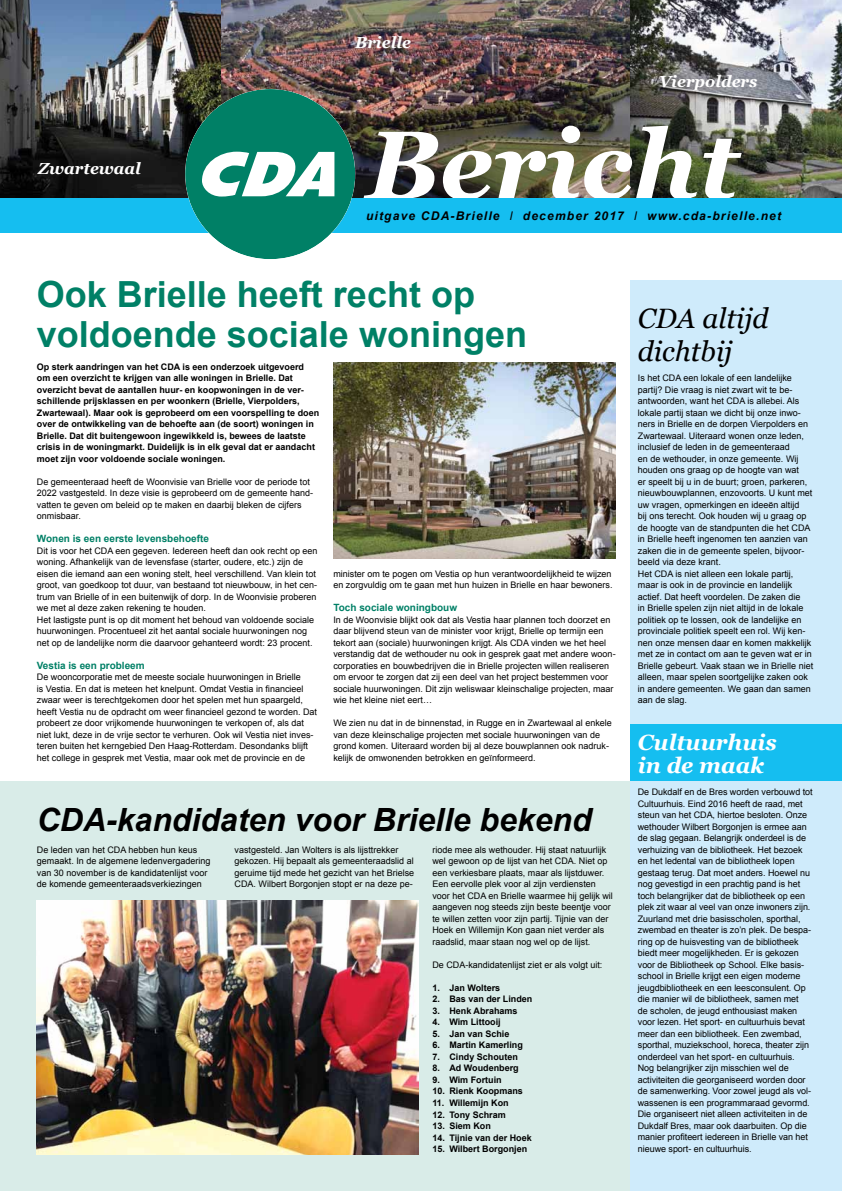
<style>
.page{position:relative;width:842px;height:1191px;background:#fff}
.page>*{position:absolute;margin:0;border:0;box-sizing:border-box;transform-origin:0 0}
.t1{font:italic 700 97px "Georgia";color:#fff}
.t2{font:700 36px/40px "Arial";color:#008066}
.t3{font:italic 700 32px "Arial";color:#000}
.t4{font:italic 28px/33.6px "Georgia";color:#000}
.t5{font:italic 700 22px/23px "Georgia";color:#fff}
.t6{font:italic 700 16px "Georgia";color:#fff}
.t7{font:italic 700 12px "Arial";letter-spacing:.1em;color:#000}
.t8{font:700 10px "Arial";color:#008066}
.t9{font:9px/11.5px "Arial";color:#000}
.t10{font:700 9px/11.5px "Arial";color:#000}
.s1{font-weight:400}
</style>
<div class="page">
<div style="left:0;top:781px;width:630px;height:410px;background:#d9ece8"></div>
<img style="left:0;top:0;width:842px;height:198px">
<div style="left:630px;top:281px;width:212px;height:910px;background:#cfebfb"></div>
<img style="left:37px;top:900px;width:381px;height:254px">
<img style="left:333px;top:363px;width:283px;height:195px">
<div style="left:0;top:198px;width:842px;height:34px;background:#15bef0"></div>
<div style="left:630px;top:724px;width:212px;height:57px;background:#15bef0"></div>
<svg style="left:185px;top:89px;width:170px;height:170px"></svg>
<h3 class="t6" style="left:38px;top:158px;width:104px">Zwartewaal</h3>
<h3 class="t6" style="left:355px;top:32px;width:57px">Brielle</h3>
<h3 class="t6" style="left:659px;top:71px;width:100px">Vierpolders</h3>
<h1 class="t1" style="left:366px;top:102px;width:374px">Bericht</h1>
<h3 class="t7" style="left:366px;top:208px;width:417px">uitgave CDA-Brielle <span class="s1">l</span> december 2017 <span class="s1">l</span> www.cda-brielle.net</h3>
<h2 class="t2" style="left:37px;top:275px;width:492px">Ook Brielle heeft recht op voldoende sociale woningen</h2>
<p class="t10" style="left:37px;top:361px;width:284px">Op sterk aandringen van het CDA is een onderzoek uitgevoerd om een overzicht te krijgen van alle woningen in Brielle. Dat overzicht bevat de aantallen huur- en koopwoningen in de ver&shy;schillende prijsklassen en per woonkern (Brielle, Vierpolders, Zwartewaal). Maar ook is geprobeerd om een voorspelling te doen over de ontwikkeling van de behoefte aan (de soort) woningen in Brielle. Dat dit buitengewoon ingewikkeld is, bewees de laatste crisis in de woningmarkt. Duidelijk is in elk geval dat er aandacht moet zijn voor voldoende sociale woningen.</p>
<p class="t9" style="left:37px;top:476px;width:278px">De gemeenteraad heeft de Woonvisie van Brielle voor de periode tot 2022 vastgesteld. In deze visie is geprobeerd om de gemeente hand&shy;vatten te geven om beleid op te maken en daarbij bleken de cijfers onmisbaar.</p>
<p class="t8" style="left:37px;top:532px;width:174px">Wonen is een eerste levensbehoefte</p>
<p class="t9" style="left:37px;top:545px;width:282px">Dit is voor het CDA een gegeven. Iedereen heeft dan ook recht op een woning. Afhankelijk van de levensfase (starter, oudere, etc.) zijn de eisen die iemand aan een woning stelt, heel verschillend. Van klein tot groot, van goedkoop tot duur, van bestaand tot nieuwbouw, in het cen&shy;trum van Brielle of in een buitenwijk of dorp. In de Woonvisie proberen we met al deze zaken rekening te houden.<br>Het lastigste punt is op dit moment het behoud van voldoende sociale huurwoningen. Procentueel zit het aantal sociale huurwoningen nog net op de landelijke norm die daarvoor gehanteerd wordt: 23 procent.</p>
<p class="t8" style="left:37px;top:658px;width:109px">Vestia is een probleem</p>
<p class="t9" style="left:37px;top:671px;width:282px">De wooncorporatie met de meeste sociale huurwoningen in Brielle<br>is Vestia. En dat is meteen het knelpunt. Omdat Vestia in financieel zwaar weer is terechtgekomen door het spelen met hun spaargeld, heeft Vestia nu de opdracht om weer financieel gezond te worden. Dat probeert ze door vrijkomende huurwoningen te verkopen of, als dat niet lukt, deze in de vrije sector te verhuren. Ook wil Vestia niet inves&shy;teren buiten het kerngebied Den Haag-Rotterdam. Desondanks blijft het college in gesprek met Vestia, maar ook met de provincie en de</p>
<p class="t9" style="left:333px;top:568px;width:281px">minister om te pogen om Vestia op hun verantwoordelijkheid te wijzen en zorgvuldig om te gaan met hun huizen in Brielle en haar bewoners.</p>
<p class="t8" style="left:333px;top:601px;width:125px">Toch sociale woningbouw</p>
<p class="t9" style="left:333px;top:614px;width:284px">In de Woonvisie blijkt ook dat als Vestia haar plannen toch doorzet en daar blijvend steun van de minister voor krijgt, Brielle op termijn een tekort aan (sociale) huurwoningen krijgt. Als CDA vinden we het heel verstandig dat de wethouder nu ook in gesprek gaat met andere woon&shy;corporaties en bouwbedrijven die in Brielle projecten willen realiseren om ervoor te zorgen dat zij een deel van het project bestemmen voor sociale huurwoningen. Dit zijn weliswaar kleinschalige projecten, maar wie het kleine niet eert…</p>
<p class="t9" style="left:333px;top:717px;width:280px">We zien nu dat in de binnenstad, in Rugge en in Zwartewaal al enkele van deze kleinschalige projecten met sociale huurwoningen van de grond komen. Uiteraard worden bij al deze bouwplannen ook nadruk&shy;kelijk de omwonenden betrokken en geïnformeerd.</p>
<h3 class="t3" style="left:37px;top:799px;width:556px">CDA-kandidaten voor Brielle bekend</h3>
<p class="t9" style="left:37px;top:844px;width:175px">De leden van het CDA hebben hun keus gemaakt. In de algemene ledenvergadering van 30 november is de kandidatenlijst voor de komende gemeenteraadsverkiezingen</p>
<p class="t9" style="left:235px;top:844px;width:181px">vastgesteld. Jan Wolters is als lijsttrekker gekozen. Hij bepaalt als gemeenteraadslid al geruime tijd mede het gezicht van het Brielse CDA. Wilbert Borgonjen stopt er na deze pe-</p>
<p class="t9" style="left:432px;top:844px;width:182px">riode mee als wethouder. Hij staat natuurlijk wel gewoon op de lijst van het CDA. Niet op een verkiesbare plaats, maar als lijstduwer.<br>Een eervolle plek voor al zijn verdiensten voor het CDA en Brielle waarmee hij gelijk wil aangeven nog steeds zijn beste beentje voor te willen zetten voor zijn partij. Tijnie van der Hoek en Willemijn Kon gaan niet verder als raadslid, maar staan nog wel op de lijst.</p>
<p class="t9" style="left:432px;top:959px;width:172px">De CDA-kandidatenlijst ziet er als volgt uit:</p>
<p class="t10" style="left:432px;top:982px;width:69px">1. Jan Wolters</p>
<p class="t10" style="left:432px;top:993px;width:102px">2. Bas van der Linden</p>
<p class="t10" style="left:432px;top:1005px;width:87px">3. Henk Abrahams</p>
<p class="t10" style="left:432px;top:1016px;width:70px">4. Wim Littooij</p>
<p class="t10" style="left:432px;top:1028px;width:79px">5. Jan van Schie</p>
<p class="t10" style="left:432px;top:1039px;width:92px">6. Martin Kamerling</p>
<p class="t10" style="left:432px;top:1051px;width:87px">7. Cindy Schouten</p>
<p class="t10" style="left:432px;top:1062px;width:88px">8. Ad Woudenberg</p>
<p class="t10" style="left:432px;top:1074px;width:71px">9. Wim Fortuin</p>
<p class="t10" style="left:432px;top:1085px;width:92px">10. Rienk Koopmans</p>
<p class="t10" style="left:432px;top:1097px;width:78px">11. Willemijn Kon</p>
<p class="t10" style="left:432px;top:1108px;width:75px">12. Tony Schram</p>
<p class="t10" style="left:432px;top:1120px;width:60px">13. Siem Kon</p>
<p class="t10" style="left:432px;top:1131px;width:101px">14. Tijnie van der Hoek</p>
<p class="t10" style="left:432px;top:1143px;width:96px">15. Wilbert Borgonjen</p>
<h3 class="t4" style="left:638px;top:301px;width:132px">CDA altijd dichtbij</h3>
<p class="t9" style="left:638px;top:372px;width:177px">Is het CDA een lokale of een landelijke partij? Die vraag is niet zwart wit te be&shy;antwoorden, want het CDA is allebei. Als lokale partij staan we dicht bij onze inwo&shy;ners in Brielle en de dorpen Vierpolders en Zwartewaal. Uiteraard wonen onze leden, inclusief de leden in de gemeenteraad<br>en de wethouder, in onze gemeente. Wij houden ons graag op de hoogte van wat<br>er speelt bij u in de buurt; groen, parkeren, nieuwbouwplannen, enzovoorts. U kunt met uw vragen, opmerkingen en ideeën altijd<br>bij ons terecht. Ook houden wij u graag op de hoogte van de standpunten die het CDA in Brielle heeft ingenomen ten aanzien van zaken die in de gemeente spelen, bijvoor&shy;beeld via deze krant.<br>Het CDA is niet alleen een lokale partij, maar is ook in de provincie en landelijk actief. Dat heeft voordelen. De zaken die<br>in Brielle spelen zijn niet altijd in de lokale politiek op te lossen, ook de landelijke en provinciale politiek speelt een rol. Wij ken&shy;nen onze mensen daar en komen makkelijk met ze in contact om aan te geven wat er in Brielle gebeurt. Vaak staan we in Brielle niet alleen, maar spelen soortgelijke zaken ook in andere gemeenten. We gaan dan samen aan de slag.</p>
<h3 class="t5" style="left:638px;top:731px;width:140px">Cultuurhuis in de maak</h3>
<p class="t9" style="left:638px;top:786px;width:176px">De Dukdalf en de Bres worden verbouwd tot Cultuurhuis. Eind 2016 heeft de raad, met steun van het CDA, hiertoe besloten. Onze wethouder Wilbert Borgonjen is ermee aan de slag gegaan. Belangrijk onderdeel is de verhuizing van de bibliotheek. Het bezoek en het ledental van de bibliotheek lopen gestaag terug. Dat moet anders. Hoewel nu nog gevestigd in een prachtig pand is het toch belangrijker dat de bibliotheek op een plek zit waar al veel van onze inwoners zijn.<br>Zuurland met drie basisscholen, sporthal, zwembad en theater is zo’n plek. De bespa&shy;ring op de huisvesting van de bibliotheek biedt meer mogelijkheden. Er is gekozen voor de Bibliotheek op School. Elke basis&shy;school in Brielle krijgt een eigen moderne jeugdbibliotheek en een leesconsulent. Op die manier wil de bibliotheek, samen met<br>de scholen, de jeugd enthousiast maken voor lezen. Het sport- en cultuurhuis bevat meer dan een bibliotheek. Een zwembad, sporthal, muziekschool, horeca, theater zijn onderdeel van het sport- en cultuurhuis.<br>Nog belangrijker zijn misschien wel de activiteiten die georganiseerd worden door de samenwerking. Voor zowel jeugd als vol&shy;wassenen is een programmaraad gevormd.<br>Die organiseert niet alleen activiteiten in de Dukdalf Bres, maar ook daarbuiten. Op die manier profiteert iedereen in Brielle van het nieuwe sport- en cultuurhuis.</p>
</div>
